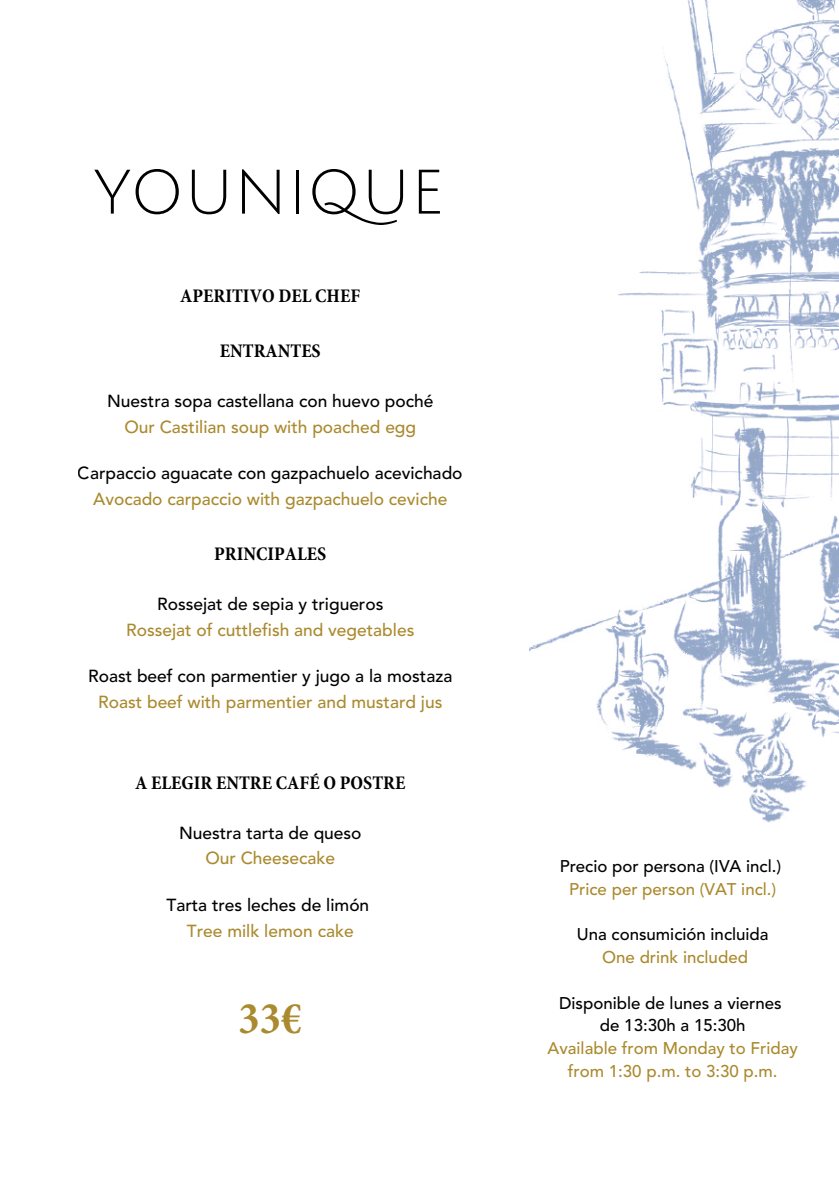
<style>
.page{position:relative;width:839px;height:1192px;background:#fff}
.page>*{position:absolute;margin:0;border:0;box-sizing:border-box;transform-origin:0 0}
.t1{font:700 condensed 45.4px "Minion Pro";color:#aa8a2e}
.t2{font:700 condensed 19.4px "Minion Pro";color:#000}
.t3{font:500 17.4px "Avenir LT Std";color:#000}
.t4{font:500 17.4px "Avenir LT Std";color:#aa8a2e}
.t5{font:500 16.8px/22.8px "Avenir LT Std";color:#aa8a2e;text-align:center}
.t6{font:500 16.8px/22.8px "Avenir LT Std";color:#000;text-align:center}
</style>
<div class="page">
<img style="left:529px;top:0;width:309px;height:823px">
<svg style="left:94px;top:169px;width:85px;height:45px"></svg>
<svg style="left:192px;top:170px;width:34px;height:44px"></svg>
<svg style="left:242px;top:169px;width:37px;height:45px"></svg>
<hr style="left:296px;top:170px;width:3px;height:43px;background:#000">
<svg style="left:312px;top:169px;width:91px;height:56px"></svg>
<svg style="left:419px;top:170px;width:21px;height:43px"></svg>
<p class="t2" style="left:180px;top:288px;width:181px">APERITIVO DEL CHEF</p>
<p class="t2" style="left:220px;top:342px;width:102px">ENTRANTES</p>
<p class="t3" style="left:107px;top:393px;width:328px">Nuestra sopa castellana con huevo poché</p>
<p class="t4" style="left:124px;top:419px;width:293px">Our Castilian soup with poached egg</p>
<p class="t3" style="left:78px;top:466px;width:386px">Carpaccio aguacate con gazpachuelo acevichado</p>
<p class="t4" style="left:93px;top:491px;width:356px">Avocado carpaccio with gazpachuelo ceviche</p>
<p class="t2" style="left:214px;top:545px;width:114px">PRINCIPALES</p>
<p class="t3" style="left:157px;top:596px;width:228px">Rossejat de sepia y trigueros</p>
<p class="t4" style="left:126px;top:622px;width:290px">Rossejat of cuttlefish and vegetables</p>
<p class="t3" style="left:88px;top:669px;width:366px">Roast beef con parmentier y jugo a la mostaza</p>
<p class="t4" style="left:98px;top:694px;width:345px">Roast beef with parmentier and mustard jus</p>
<p class="t2" style="left:135px;top:774px;width:272px">A ELEGIR ENTRE CAFÉ O POSTRE</p>
<p class="t3" style="left:179px;top:825px;width:184px">Nuestra tarta de queso</p>
<p class="t4" style="left:205px;top:850px;width:131px">Our Cheesecake</p>
<p class="t3" style="left:166px;top:897px;width:204px">Tarta tres leches de limón</p>
<p class="t4" style="left:187px;top:923px;width:168px">Tree milk lemon cake</p>
<h1 class="t1" style="left:238px;top:999px;width:65px">33€</h1>
<p class="t6" style="left:559px;top:856px;width:223px">Precio por persona (IVA incl.)</p>
<p class="t5" style="left:569px;top:878px;width:208px">Price per person (VAT incl.)</p>
<p class="t6" style="left:577px;top:924px;width:193px">Una consumición incluida</p>
<p class="t5" style="left:602px;top:947px;width:147px">One drink included</p>
<p class="t6" style="left:559px;top:992px;width:224px">Disponible de lunes a viernes de 13:30h a 15:30h</p>
<p class="t5" style="left:547px;top:1038px;width:252px">Available from Monday to Friday from 1:30 p.m. to 3:30 p.m.</p>
</div>
